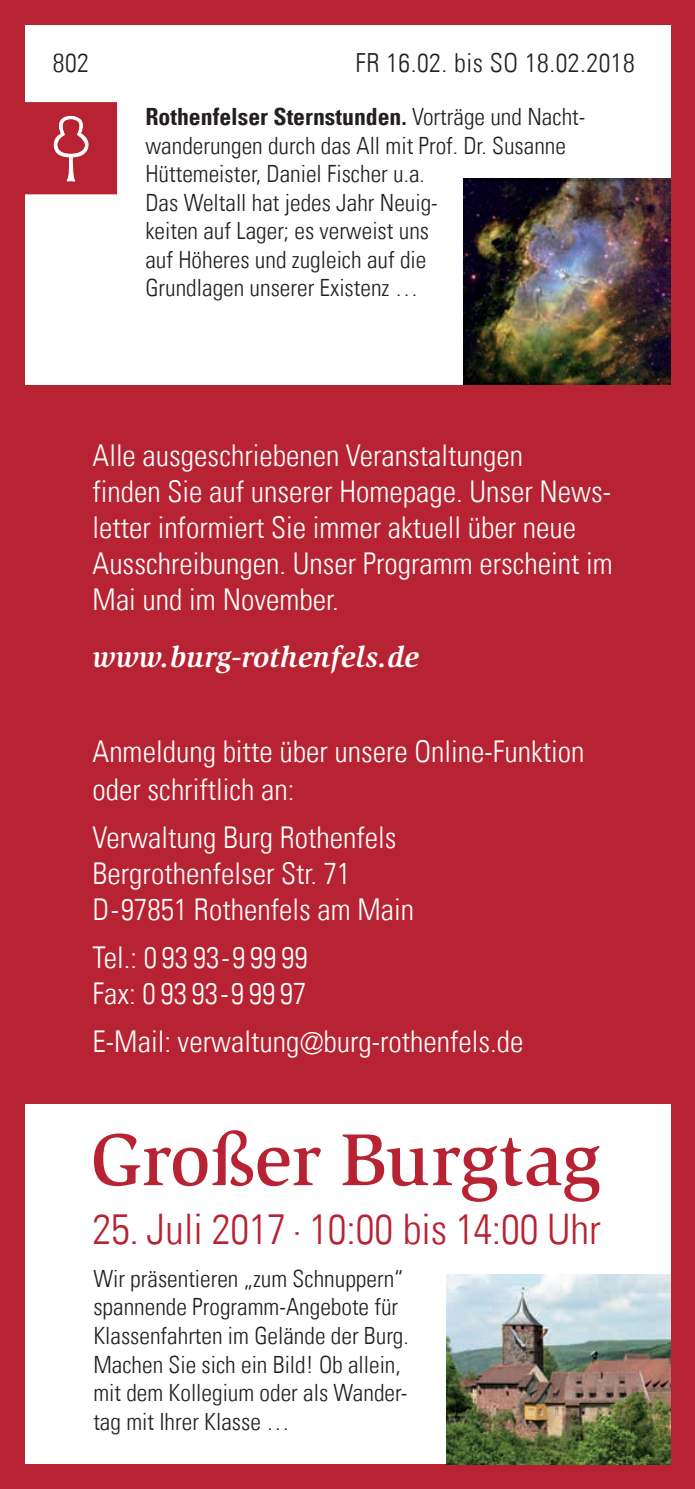
<style>
.page{position:relative;width:695px;height:1489px;background:#fff}
.page>*{position:absolute;margin:0;border:0;box-sizing:border-box;transform-origin:0 0}
.t1{font:500 75.5px "Slimbach";color:#b72332}
.t2{font:300 condensed 42px "Univers LT";color:#b72332}
.t3{font:300 condensed 30px/36px "Univers LT";color:#fff}
.t4{font:italic 700 30px "Slimbach";letter-spacing:.01em;color:#fff}
.t5{font:300 condensed 26.25px "Univers LT";letter-spacing:.02em;color:#231f20}
.t6{font:300 condensed 23.75px/28.5px "Univers LT";color:#231f20}
.s1{font-weight:700}
</style>
<div class="page">
<div style="left:0;top:0;width:694px;height:1488px;background:#b72332"></div>
<div style="left:25px;top:25px;width:645px;height:359px;background:#fff"></div>
<div style="left:25px;top:1104px;width:645px;height:359px;background:#fff"></div>
<div style="left:26px;top:104px;width:89px;height:89px;background:#b72332"></div>
<div style="left:25px;top:102px;width:92px;height:92px;border:3px solid #b72332"></div>
<svg style="left:53px;top:115px;width:36px;height:67px"></svg>
<img style="left:446px;top:1274px;width:224px;height:190px">
<img style="left:463px;top:178px;width:207px;height:206px">
<p class="t5" style="left:53px;top:47px;width:38px">802</p>
<p class="t5" style="left:355px;top:47px;width:280px">FR 16.02. bis SO 18.02.2018</p>
<p class="t6" style="left:145px;top:103px;width:441px"><span class="s1">Rothenfelser Sternstunden.</span> Vorträge und Nacht&shy;wanderungen durch das All mit Prof. Dr. Susanne Hüttemeister, Daniel Fischer u.a.<br>Das Weltall hat jedes Jahr Neuig-<br>keiten auf Lager; es verweist uns<br>auf Höheres und zugleich auf die<br>Grundlagen unserer Existenz …</p>
<p class="t3" style="left:93px;top:437px;width:521px">Alle ausgeschriebenen Veranstaltungen<br>finden Sie auf unserer Homepage. Unser News&shy;letter informiert Sie immer aktuell über neue Ausschreibungen. Unser Programm erscheint im Mai und im November.</p>
<p class="t4" style="left:93px;top:639px;width:327px">www.burg-rothenfels.de</p>
<p class="t3" style="left:93px;top:733px;width:493px;line-height:37.5px">Anmeldung bitte über unsere Online-Funktion oder schriftlich an:</p>
<p class="t3" style="left:93px;top:819px;width:323px">Verwaltung Burg Rothenfels<br>Bergrothenfelser Str. 71<br>D-97851 Rothenfels am Main</p>
<p class="t3" style="left:93px;top:939px;width:216px">Tel.: 0 93 93 - 9 99 99<br>Fax: 0 93 93 - 9 99 97</p>
<p class="t3" style="left:93px;top:1023px;width:432px">E-Mail: verwaltung@burg-rothenfels.de</p>
<h1 class="t1" style="left:90px;top:1114px;width:512px">Großer Burgtag</h1>
<h2 class="t2" style="left:93px;top:1203px;width:510px">25. Juli 2017 · 10:00 bis 14:00 Uhr</h2>
<p class="t6" style="left:93px;top:1264px;width:317px">Wir präsentieren „zum Schnuppern“ spannende Programm-Angebote für<br>Klassenfahrten im Gelände der Burg.<br>Machen Sie sich ein Bild! Ob allein, mit dem Kollegium oder als Wander&shy;tag mit Ihrer Klasse …</p>
</div>
